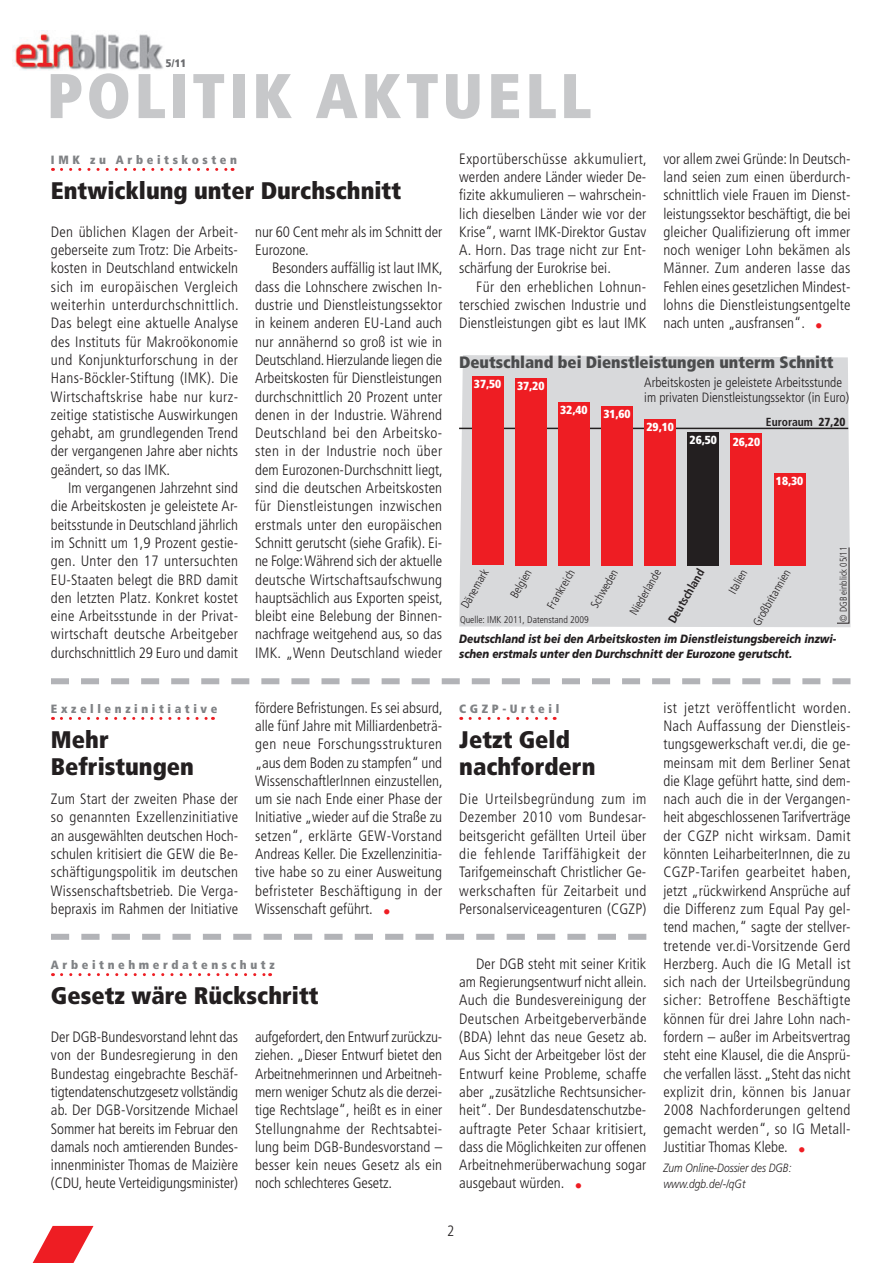
<style>
.page{position:relative;width:893px;height:1263px;background:#fff}
.page>*{position:absolute;margin:0;border:0;box-sizing:border-box;transform-origin:0 0}
.t1{font:900 condensed 63px "Frutiger";letter-spacing:.06em;color:#c7c8ca}
.t2{font:900 condensed 24px/27px "Frutiger";color:#231f20}
.t3{font:900 condensed 16.5px "Frutiger";color:#4b4c4d}
.t4{font:300 condensed 15px/18.3px "Frutiger";letter-spacing:.005em;color:#231f20;text-align:justify}
.t5{font:300 condensed 13.5px/15px "Frutiger";color:#231f20}
.t6{font:italic 900 12px/15px "Frutiger";color:#231f20;scale:.85 1}
.t7{font:900 condensed 12px "Frutiger";letter-spacing:.3em;color:#808285}
.t8{font:italic 300 12px/16.8px "Frutiger";color:#231f20;scale:.85 1}
.t9{font:300 condensed 11.7px "Frutiger";color:#231f20}
.t10{font:900 condensed 11.7px "Frutiger";color:#fff}
.t11{font:700 condensed 11.7px "Frutiger";color:#231f20}
.t12{font:900 condensed 10.95px "Frutiger";color:#6c6d70}
.t13{font:300 condensed 9.75px "Frutiger";color:#231f20}
.t14{font:300 condensed 9.75px "Frutiger";color:#231f20;scale:.95 1}
.s1{color:#ee1d23}
.s2{font-weight:900}
</style>
<div class="page">
<img style="left:13px;top:30px;width:150px;height:40px">
<svg style="left:32px;top:1226px;width:62px;height:37px"></svg>
<svg style="left:51px;top:934px;width:595px;height:6px"></svg>
<svg style="left:51px;top:678px;width:799px;height:6px"></svg>
<svg style="left:62px;top:973px;width:209px;height:3px"></svg>
<svg style="left:61px;top:168px;width:172px;height:3px"></svg>
<svg style="left:470px;top:717px;width:85px;height:3px"></svg>
<svg style="left:61px;top:717px;width:152px;height:3px"></svg>
<div style="left:459px;top:355px;width:391px;height:272px;background:#d8d9db"></div>
<hr style="left:459px;top:428px;width:389px;height:1px;background:#231f20">
<div style="left:472px;top:377px;width:31px;height:188px;background:#ee1d23"></div>
<div style="left:515px;top:378px;width:31px;height:187px;background:#ee1d23"></div>
<div style="left:558px;top:402px;width:31px;height:163px;background:#ee1d23"></div>
<div style="left:601px;top:406px;width:31px;height:159px;background:#ee1d23"></div>
<div style="left:645px;top:419px;width:31px;height:146px;background:#ee1d23"></div>
<div style="left:688px;top:432px;width:31px;height:133px;background:#231f20"></div>
<div style="left:731px;top:433px;width:31px;height:132px;background:#ee1d23"></div>
<div style="left:774px;top:473px;width:31px;height:92px;background:#ee1d23"></div>
<svg style="left:836px;top:547px;width:13px;height:77px"></svg>
<p class="t12" style="left:166px;top:59px;width:22px">5/11</p>
<h1 class="t1" style="left:47px;top:71px;width:546px">POLITIK AKTUELL</h1>
<p class="t7" style="left:51px;top:155px;width:188px">IMK zu Arbeitskosten</p>
<h2 class="t2" style="left:51px;top:179px;width:352px">Entwicklung unter Durchschnitt</h2>
<p class="t4" style="left:255px;top:224px;width:189px">nur 60 Cent mehr als im Schnitt der<br>Eurozone.</p>
<p class="t4" style="left:255px;top:260px;width:189px;text-indent:17px">Besonders auffällig ist laut IMK, dass die Lohnschere zwischen In&shy;dustrie und Dienstleistungssektor in keinem anderen EU-Land auch nur annähernd so groß ist wie in Deutschland. Hierzulande liegen die Arbeitskosten für Dienstleistungen durchschnittlich 20 Prozent unter denen in der Industrie. Während Deutschland bei den Arbeitsko&shy;sten in der Industrie noch über dem Eurozonen-Durchschnitt liegt, sind die deutschen Arbeitskosten für Dienstleistungen inzwischen erstmals unter den europäischen Schnitt gerutscht (siehe Grafik). Ei&shy;ne Folge: Während sich der aktuelle deutsche Wirtschaftsaufschwung hauptsächlich aus Exporten speist, bleibt eine Belebung der Binnen&shy;nachfrage weitgehend aus, so das IMK. „Wenn Deutschland wieder</p>
<p class="t4" style="left:51px;top:224px;width:189px">Den üblichen Klagen der Arbeit&shy;geberseite zum Trotz: Die Arbeits&shy;kosten in Deutschland entwickeln sich im europäischen Vergleich weiterhin unterdurchschnittlich.<br>Das belegt eine aktuelle Analyse des Instituts für Makroökonomie und Konjunkturforschung in der Hans-Böckler-Stiftung (IMK). Die Wirtschaftskrise habe nur kurz&shy;zeitige statistische Auswirkungen gehabt, am grundlegenden Trend der vergangenen Jahre aber nichts geändert, so das IMK.</p>
<p class="t4" style="left:51px;top:480px;width:189px;text-indent:17px">Im vergangenen Jahrzehnt sind die Arbeitskosten je geleistete Ar&shy;beitsstunde in Deutschland jährlich im Schnitt um 1,9 Prozent gestie&shy;gen. Unter den 17 untersuchten EU-Staaten belegt die BRD damit den letzten Platz. Konkret kostet eine Arbeitsstunde in der Privat&shy;wirtschaft deutsche Arbeitgeber durchschnittlich 29 Euro und damit</p>
<p class="t7" style="left:51px;top:704px;width:168px">Exzellenzinitiative</p>
<h2 class="t2" style="left:51px;top:728px;width:145px">Mehr<br>Befristungen</h2>
<p class="t4" style="left:51px;top:791px;width:189px">Zum Start der zweiten Phase der so genannten Exzellenzinitiative an ausgewählten deutschen Hoch&shy;schulen kritisiert die GEW die Be&shy;schäftigungspolitik im deutschen Wissenschaftsbetrieb. Die Verga&shy;bepraxis im Rahmen der Initiative</p>
<p class="t4" style="left:255px;top:700px;width:189px">fördere Befristungen. Es sei absurd, alle fünf Jahre mit Milliardenbeträ&shy;gen neue Forschungsstrukturen „aus dem Boden zu stampfen“ und WissenschaftlerInnen einzustellen, um sie nach Ende einer Phase der Initiative „wieder auf die Straße zu setzen“, erklärte GEW-Vorstand Andreas Keller. Die Exzellenzinitia&shy;tive habe so zu einer Ausweitung befristeter Beschäftigung in der Wissenschaft geführt. <span class="s1">•</span></p>
<p class="t7" style="left:51px;top:960px;width:225px">Arbeitnehmerdatenschutz</p>
<h2 class="t2" style="left:51px;top:984px;width:269px">Gesetz wäre Rückschritt</h2>
<p class="t4" style="left:51px;top:1029px;width:189px">Der DGB-Bundesvorstand lehnt das von der Bundesregierung in den Bundestag eingebrachte Beschäf&shy;tigtendatenschutzgesetz vollständig ab. Der DGB-Vorsitzende Michael Sommer hat bereits im Februar den damals noch amtierenden Bundes&shy;innenminister Thomas de Maizière (CDU, heute Verteidigungsminister)</p>
<p class="t4" style="left:255px;top:1029px;width:189px">aufgefordert, den Entwurf zurückzu&shy;ziehen. „Dieser Entwurf bietet den Arbeitnehmerinnen und Arbeitneh&shy;mern weniger Schutz als die derzei&shy;tige Rechtslage“, heißt es in einer Stellungnahme der Rechtsabtei&shy;lung beim DGB-Bundesvorstand – besser kein neues Gesetz als ein noch schlechteres Gesetz.</p>
<p class="t4" style="left:459px;top:151px;width:189px">Exportüberschüsse akkumuliert, werden andere Länder wieder De&shy;fizite akkumulieren – wahrschein&shy;lich dieselben Länder wie vor der Krise“, warnt IMK-Direktor Gustav A. Horn. Das trage nicht zur Ent&shy;schärfung der Eurokrise bei.</p>
<p class="t4" style="left:459px;top:279px;width:189px;text-indent:17px">Für den erheblichen Lohnun&shy;terschied zwischen Industrie und Dienstleistungen gibt es laut IMK</p>
<p class="t4" style="left:663px;top:151px;width:189px">vor allem zwei Gründe: In Deutsch&shy;land seien zum einen überdurch&shy;schnittlich viele Frauen im Dienst&shy;leistungssektor beschäftigt, die bei gleicher Qualifizierung oft immer noch weniger Lohn bekämen als Männer. Zum anderen lasse das Fehlen eines gesetzlichen Mindest&shy;lohns die Dienstleistungsentgelte nach unten „ausfransen“. <span class="s1">•</span></p>
<p class="t3" style="left:459px;top:356px;width:376px">Deutschland bei Dienstleistungen unterm Schnitt</p>
<p class="t5" style="left:644px;top:376px;width:206px">Arbeitskosten je geleistete Arbeitsstunde im privaten Dienstleistungssektor (in Euro)</p>
<p class="t10" style="left:474px;top:379px;width:29px">37,50</p>
<p class="t10" style="left:517px;top:381px;width:29px">37,20</p>
<p class="t10" style="left:560px;top:405px;width:29px">32,40</p>
<p class="t10" style="left:603px;top:410px;width:29px">31,60</p>
<p class="t11" style="left:766px;top:417px;width:81px">Euroraum <span class="s2">27,20</span></p>
<p class="t10" style="left:646px;top:423px;width:29px">29,10</p>
<p class="t10" style="left:690px;top:435px;width:29px">26,50</p>
<p class="t10" style="left:733px;top:437px;width:29px">26,20</p>
<p class="t10" style="left:776px;top:477px;width:29px">18,30</p>
<p class="t14" style="left:839px;top:622px;width:81px;rotate:-90deg">© DGB einblick 05/11</p>
<p class="t9" style="left:460px;top:605px;width:45px;rotate:-60deg">Dänemark</p>
<p class="t9" style="left:509px;top:595px;width:33px;rotate:-60deg">Belgien</p>
<p class="t9" style="left:546px;top:605px;width:45px;rotate:-60deg">Frankreich</p>
<p class="t9" style="left:590px;top:605px;width:44px;rotate:-60deg">Schweden</p>
<p class="t9" style="left:629px;top:612px;width:52px;rotate:-60deg">Niederlande</p>
<p class="t11" style="left:667px;top:620px;width:61px;rotate:-60deg">Deutschland</p>
<p class="t9" style="left:727px;top:590px;width:27px;rotate:-60deg">Italien</p>
<p class="t9" style="left:752px;top:623px;width:65px;rotate:-60deg">Großbritannien</p>
<p class="t6" style="left:459px;top:632px;width:445px">Deutschland ist bei den Arbeitskosten im Dienstleistungsbereich inzwi&shy;schen erstmals unter den Durchschnitt der Eurozone gerutscht.</p>
<p class="t13" style="left:460px;top:616px;width:130px">Quelle: IMK 2011, Datenstand 2009</p>
<p class="t7" style="left:459px;top:704px;width:101px">CGZP-Urteil</p>
<h2 class="t2" style="left:459px;top:728px;width:138px">Jetzt Geld nachfordern</h2>
<p class="t4" style="left:459px;top:791px;width:189px">Die Urteilsbegründung zum im Dezember 2010 vom Bundesar&shy;beitsgericht gefällten Urteil über die fehlende Tariffähigkeit der Tarifgemeinschaft Christlicher Ge&shy;werkschaften für Zeitarbeit und Personalserviceagenturen (CGZP)</p>
<p class="t4" style="left:459px;top:956px;width:189px;text-indent:17px">Der DGB steht mit seiner Kritik am Regierungsentwurf nicht allein.<br>Auch die Bundesvereinigung der Deutschen Arbeitgeberverbände (BDA) lehnt das neue Gesetz ab.<br>Aus Sicht der Arbeitgeber löst der Entwurf keine Probleme, schaffe aber „zusätzliche Rechtsunsicher&shy;heit“. Der Bundesdatenschutzbe&shy;auftragte Peter Schaar kritisiert, dass die Möglichkeiten zur offenen Arbeitnehmerüberwachung sogar ausgebaut würden. <span class="s1">•</span></p>
<p class="t4" style="left:663px;top:700px;width:189px">ist jetzt veröffentlicht worden.<br>Nach Auffassung der Dienstleis&shy;tungsgewerkschaft ver.di, die ge&shy;meinsam mit dem Berliner Senat die Klage geführt hatte, sind dem&shy;nach auch die in der Vergangen&shy;heit abgeschlossenen Tarifverträge der CGZP nicht wirksam. Damit könnten LeiharbeiterInnen, die zu CGZP-Tarifen gearbeitet haben, jetzt „rückwirkend Ansprüche auf die Differenz zum Equal Pay gel&shy;tend machen,“ sagte der stellver&shy;tretende ver.di-Vorsitzende Gerd Herzberg. Auch die IG Metall ist sich nach der Urteilsbegründung sicher: Betroffene Beschäftigte können für drei Jahre Lohn nach&shy;fordern – außer im Arbeitsvertrag steht eine Klausel, die die Ansprü&shy;che verfallen lässt. „Steht das nicht explizit drin, können bis Januar 2008 Nachforderungen geltend gemacht werden“, so IG Metall-Justitiar Thomas Klebe. <span class="s1">•</span></p>
<p class="t8" style="left:663px;top:1160px;width:152px">Zum Online-Dossier des DGB: www.dgb.de/-/qGt</p>
<p class="t4" style="left:447px;top:1223px;width:9px">2</p>
</div>
